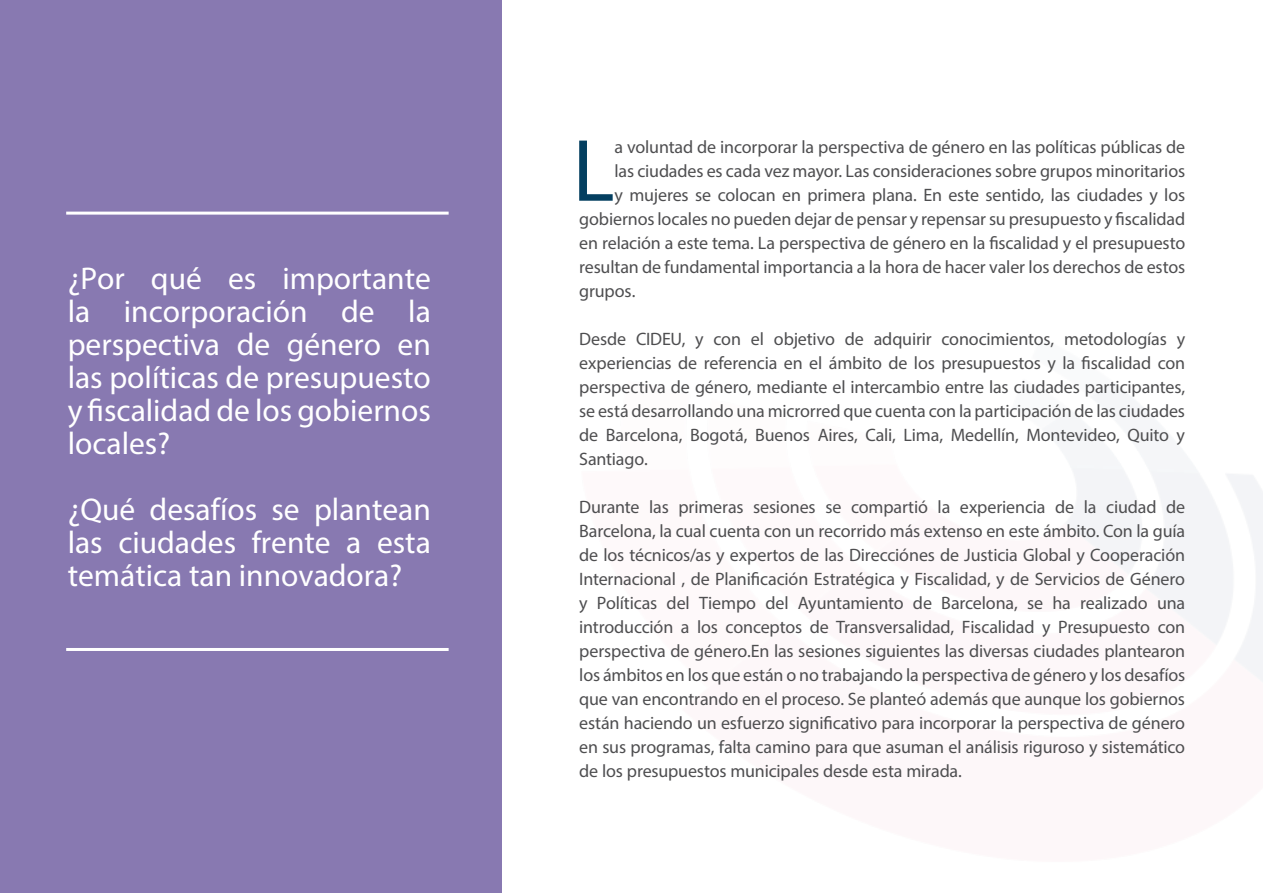
<style>
.page{position:relative;width:1263px;height:893px;background:#fff}
.page>*{position:absolute;margin:0;border:0;box-sizing:border-box;transform-origin:0 0}
.t1{font:89.25px "Myriad Pro";color:#043f60}
.t2{font:31.5px/33px "Myriad Pro";color:#fff;text-align:justify}
.t3{font:18px/24px "Myriad Pro";letter-spacing:-.005em;color:#4e4e50;text-align:justify}
</style>
<div class="page">
<div style="left:0;top:0;width:502px;height:893px;background:#8879b1"></div>
<hr style="left:66px;top:212px;width:383px;height:3px;background:#fff">
<hr style="left:66px;top:648px;width:383px;height:3px;background:#fff">
<h2 class="t2" style="left:68px;top:261px;width:365px">¿Por qué es importante la incorporación de la perspectiva de género en las políticas de presupuesto y fiscalidad de los gobiernos locales?</h2>
<h2 class="t2" style="left:68px;top:492px;width:365px">¿Qué desafíos se plantean las ciudades frente a esta temática tan innovadora?</h2>
<h1 class="t1" style="left:572px;top:116px;width:44px">L</h1>
<p class="t3" style="left:614px;top:134px;width:572px">a voluntad de incorporar la perspectiva de género en las políticas públicas de</p>
<p class="t3" style="left:614px;top:158px;width:572px">las ciudades es cada vez mayor. Las consideraciones sobre grupos minoritarios</p>
<p class="t3" style="left:614px;top:182px;width:572px">y mujeres se colocan en primera plana. En este sentido, las ciudades y los</p>
<p class="t3" style="left:579px;top:206px;width:607px">gobiernos locales no pueden dejar de pensar y repensar su presupuesto y fiscalidad</p>
<p class="t3" style="left:579px;top:230px;width:607px">en relación a este tema. La perspectiva de género en la fiscalidad y el presupuesto</p>
<p class="t3" style="left:579px;top:254px;width:607px">resultan de fundamental importancia a la hora de hacer valer los derechos de estos</p>
<p class="t3" style="left:579px;top:278px;width:58px">grupos.</p>
<p class="t3" style="left:579px;top:326px;width:607px">Desde CIDEU, y con el objetivo de adquirir conocimientos, metodologías y experiencias de referencia en el ámbito de los presupuestos y la fiscalidad con perspectiva de género, mediante el intercambio entre las ciudades participantes, se está desarrollando una microrred que cuenta con la participación de las ciudades de Barcelona, Bogotá, Buenos Aires, Cali, Lima, Medellín, Montevideo, Quito y Santiago.</p>
<p class="t3" style="left:579px;top:494px;width:607px">Durante las primeras sesiones se compartió la experiencia de la ciudad de Barcelona, la cual cuenta con un recorrido más extenso en este ámbito. Con la guía de los técnicos/as y expertos de las Direcciónes de Justicia Global y Cooperación Internacional , de Planificación Estratégica y Fiscalidad, y de Servicios de Género y Políticas del Tiempo del Ayuntamiento de Barcelona, se ha realizado una introducción a los conceptos de Transversalidad, Fiscalidad y Presupuesto con perspectiva de género.En las sesiones siguientes las diversas ciudades plantearon los ámbitos en los que están o no trabajando la perspectiva de género y los desafíos que van encontrando en el proceso. Se planteó además que aunque los gobiernos están haciendo un esfuerzo significativo para incorporar la perspectiva de género en sus programas, falta camino para que asuman el análisis riguroso y sistemático de los presupuestos municipales desde esta mirada.</p>
</div>
